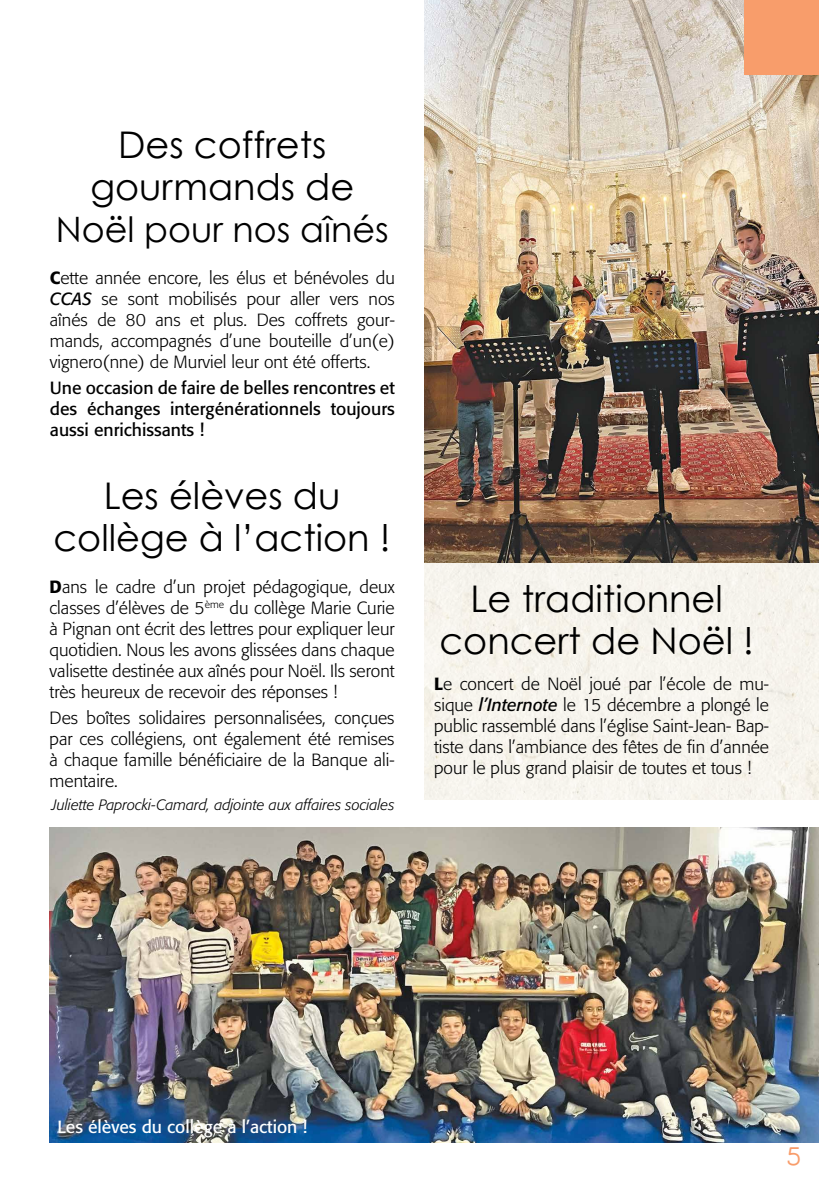
<style>
.page{position:relative;width:819px;height:1191px;background:#fff}
.page>*{position:absolute;margin:0;border:0;box-sizing:border-box;transform-origin:0 0}
.t1{font:36.75px/42px "Century Gothic";color:#000;text-align:center}
.t2{font:35px "Century Gothic";color:#000}
.t3{font:700 24.5px "Coamei";color:#f89d6b}
.t4{font:300 17.5px/21px "Formata";color:#000;text-align:justify}
.t5{font:17.5px/21px "Formata";color:#000;text-align:justify}
.t6{font:17.5px "Formata";color:#fff}
.t7{font:italic 300 14.88px "Formata";color:#000}
.s1{font-weight:500}
.s2{font-weight:400;font-style:italic}
</style>
<div class="page">
<div style="left:424px;top:562px;width:395px;height:237px;background:#f6f4ed"></div>
<img style="left:424px;top:0;width:395px;height:562px">
<img style="left:50px;top:828px;width:769px;height:314px">
<div style="left:744px;top:0;width:75px;height:74px;background:#f89d6b"></div>
<h1 class="t1" style="left:90px;top:123px;width:265px">Des coffrets gourmands de</h1>
<h2 class="t2" style="left:56px;top:208px;width:334px">Noël pour nos aînés</h2>
<p class="t4" style="left:50px;top:267px;width:346px"><span class="s1">C</span>ette année encore, les élus et bénévoles du <span class="s2">CCAS</span> se sont mobilisés pour aller vers nos aînés de 80 ans et plus. Des coffrets gour&shy;mands, accompagnés d’une bouteille d’un(e) vignero(nne) de Murviel leur ont été offerts.</p>
<p class="t5" style="left:50px;top:377px;width:346px">Une occasion de faire de belles rencontres et des échanges intergénérationnels toujours aussi enrichissants !</p>
<h1 class="t1" style="left:54px;top:474px;width:338px">Les élèves du collège à l’action !</h1>
<p class="t4" style="left:50px;top:576px;width:346px"><span class="s1">D</span>ans le cadre d’un projet pédagogique, deux classes d’élèves de 5<sup>ème</sup> du collège Marie Curie à Pignan ont écrit des lettres pour expliquer leur quotidien. Nous les avons glissées dans chaque valisette destinée aux aînés pour Noël. Ils seront très heureux de recevoir des réponses !</p>
<p class="t4" style="left:50px;top:707px;width:346px">Des boîtes solidaires personnalisées, conçues par ces collégiens, ont également été remises à chaque famille bénéficiaire de la Banque ali&shy;mentaire.</p>
<p class="t7" style="left:52px;top:795px;width:344px">Juliette Paprocki-Camard, adjointe aux affaires sociales</p>
<h1 class="t1" style="left:439px;top:577px;width:316px">Le traditionnel concert de Noël !</h1>
<p class="t4" style="left:434px;top:673px;width:336px"><span class="s1">L</span>e concert de Noël joué par l’école de mu&shy;sique <span class="s2">l’Internote</span> le 15 décembre a plongé le public rassemblé dans l’église Saint-Jean- Bap&shy;tiste dans l’ambiance des fêtes de fin d’année pour le plus grand plaisir de toutes et tous !</p>
<p class="t6" style="left:57px;top:1116px;width:251px">Les élèves du collège à l’action !</p>
<h3 class="t3" style="left:787px;top:1143px;width:15px">5</h3>
</div>
